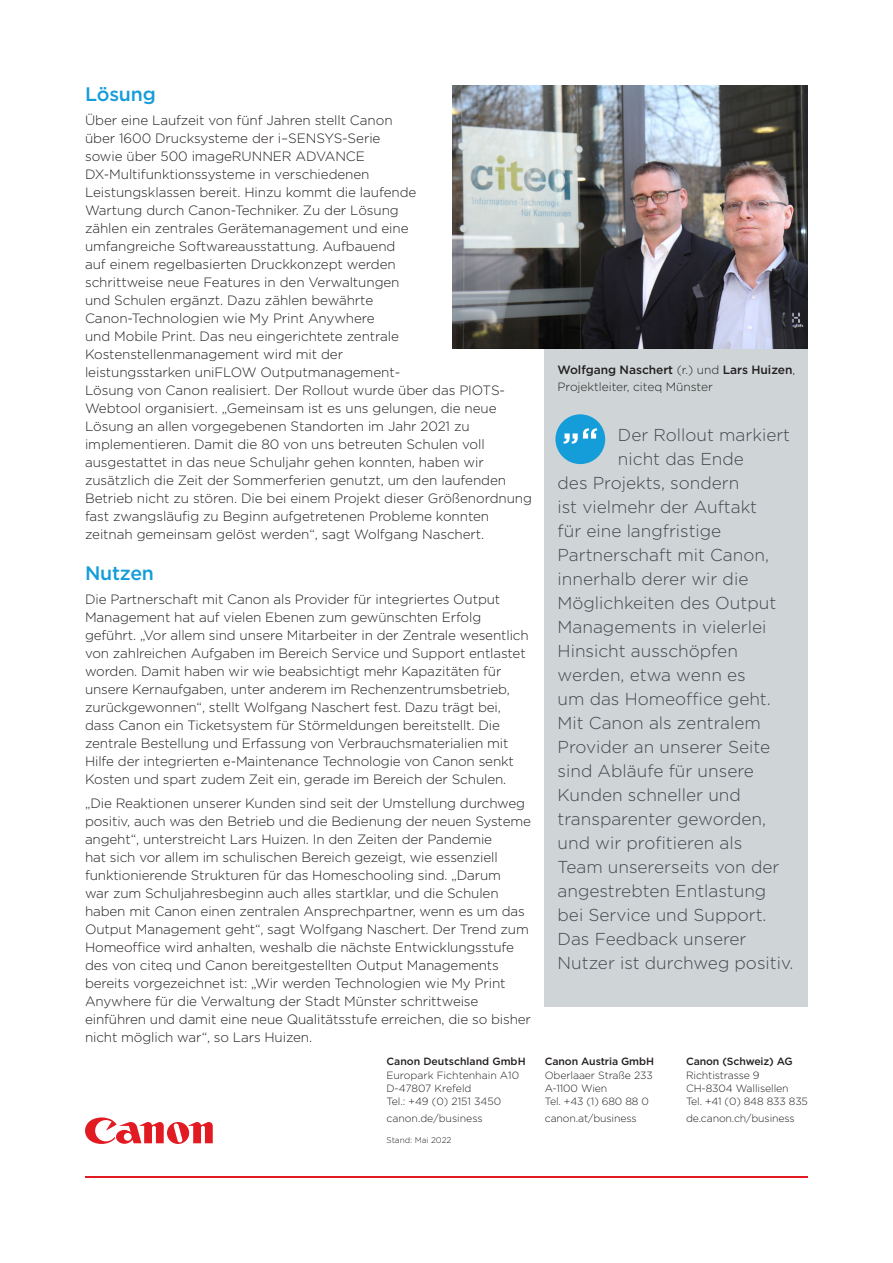
<style>
.page{position:relative;width:893px;height:1263px;background:#fff}
.page>*{position:absolute;margin:0;border:0;box-sizing:border-box;transform-origin:0 0}
.t1{font:500 19.5px "Gotham";letter-spacing:-.01em;color:#149dd9}
.t2{font:300 17.25px "Gotham";color:#3f4750}
.t3{font:300 13.5px/18px "Gotham";letter-spacing:-.01em;color:#231f20}
.t4{font:300 12px/16.5px "Gotham";letter-spacing:-.005em;color:#231f20}
.t5{font:300 10.5px/12.8px "Gotham";letter-spacing:-.01em;color:#231f20}
.t6{font:500 10.5px "Gotham";letter-spacing:-.01em;color:#231f20}
.t7{font:300 8.25px "Gotham";color:#231f20}
.s1{font-weight:500}
</style>
<div class="page">
<svg style="left:85px;top:1117px;width:128px;height:27px"></svg>
<hr style="left:85px;top:1176px;width:723px;height:2px;background:#e21a21">
<div style="left:545px;top:348px;width:263px;height:658px;background:#cfd5d6"></div>
<img style="left:453px;top:85px;width:355px;height:263px">
<div style="left:555px;top:414px;width:50px;height:50px;background:#149dd9;border-radius:50%"></div>
<svg style="left:563px;top:428px;width:34px;height:16px"></svg>
<h1 class="t1" style="left:85px;top:81px;width:72px">Lösung</h1>
<p class="t3" style="left:85px;top:111px;width:448px">Über eine Laufzeit von fünf Jahren stellt Canon<br>über 1600 Drucksysteme der i–SENSYS-Serie<br>sowie über 500 imageRUNNER ADVANCE DX-Multifunktionssysteme in verschiedenen<br>Leistungsklassen bereit. Hinzu kommt die laufende<br>Wartung durch Canon-Techniker. Zu der Lösung<br>zählen ein zentrales Gerätemanagement und eine<br>umfangreiche Softwareausstattung. Aufbauend<br>auf einem regelbasierten Druckkonzept werden<br>schrittweise neue Features in den Verwaltungen<br>und Schulen ergänzt. Dazu zählen bewährte<br>Canon-Technologien wie My Print Anywhere<br>und Mobile Print. Das neu eingerichtete zentrale Kostenstellenmanagement wird mit der<br>leistungsstarken uniFLOW Outputmanagement-<br>Lösung von Canon realisiert. Der Rollout wurde über das PIOTS-Webtool organisiert. „Gemeinsam ist es uns gelungen, die neue Lösung an allen vorgegebenen Standorten im Jahr 2021 zu implementieren. Damit die 80 von uns betreuten Schulen voll ausgestattet in das neue Schuljahr gehen konnten, haben wir zusätzlich die Zeit der Sommerferien genutzt, um den laufenden Betrieb nicht zu stören. Die bei einem Projekt dieser Größenordnung fast zwangsläufig zu Beginn aufgetretenen Probleme konnten zeitnah gemeinsam gelöst werden“, sagt Wolfgang Naschert.</p>
<h1 class="t1" style="left:85px;top:560px;width:71px">Nutzen</h1>
<p class="t3" style="left:85px;top:590px;width:445px">Die Partnerschaft mit Canon als Provider für integriertes Output Management hat auf vielen Ebenen zum gewünschten Erfolg geführt. „Vor allem sind unsere Mitarbeiter in der Zentrale wesentlich von zahlreichen Aufgaben im Bereich Service und Support entlastet worden. Damit haben wir wie beabsichtigt mehr Kapazitäten für unsere Kernaufgaben, unter anderem im Rechenzentrumsbetrieb, zurückgewonnen“, stellt Wolfgang Naschert fest. Dazu trägt bei, dass Canon ein Ticketsystem für Störmeldungen bereitstellt. Die zentrale Bestellung und Erfassung von Verbrauchsmaterialien mit Hilfe der integrierten e-Maintenance Technologie von Canon senkt Kosten und spart zudem Zeit ein, gerade im Bereich der Schulen.</p>
<p class="t3" style="left:85px;top:794px;width:447px">„Die Reaktionen unserer Kunden sind seit der Umstellung durchweg positiv, auch was den Betrieb und die Bedienung der neuen Systeme angeht“, unterstreicht Lars Huizen. In den Zeiten der Pandemie<br>hat sich vor allem im schulischen Bereich gezeigt, wie essenziell funktionierende Strukturen für das Homeschooling sind. „Darum<br>war zum Schuljahresbeginn auch alles startklar, und die Schulen haben mit Canon einen zentralen Ansprechpartner, wenn es um das Output Management geht“, sagt Wolfgang Naschert. Der Trend zum Homeoffice wird anhalten, weshalb die nächste Entwicklungsstufe des von citeq und Canon bereitgestellten Output Managements bereits vorgezeichnet ist: „Wir werden Technologien wie My Print Anywhere für die Verwaltung der Stadt Münster schrittweise einführen und damit eine neue Qualitätsstufe erreichen, die so bisher nicht möglich war“, so Lars Huizen.</p>
<p class="t6" style="left:386px;top:1054px;width:141px">Canon Deutschland GmbH</p>
<p class="t5" style="left:386px;top:1069px;width:134px">Europark Fichtenhain A10<br>D-47807 Krefeld<br>Tel.: +49 (0) 2151 3450</p>
<p class="t5" style="left:386px;top:1111px;width:98px">canon.de/business</p>
<p class="t7" style="left:386px;top:1135px;width:67px">Stand: Mai 2022</p>
<p class="t4" style="left:558px;top:361px;width:239px"><span class="s1">Wolfgang Naschert</span> (r.) und <span class="s1">Lars Huizen</span>,<br>Projektleiter, citeq Münster</p>
<p class="t2" style="left:618px;top:424px;width:174px">Der Rollout markiert</p>
<p class="t2" style="left:618px;top:448px;width:127px">nicht das Ende</p>
<p class="t2" style="left:558px;top:472px;width:183px">des Projekts, sondern</p>
<p class="t2" style="left:558px;top:496px;width:201px">ist vielmehr der Auftakt</p>
<p class="t2" style="left:558px;top:520px;width:165px">für eine langfristige</p>
<p class="t2" style="left:558px;top:544px;width:213px">Partnerschaft mit Canon,</p>
<p class="t2" style="left:558px;top:568px;width:192px">innerhalb derer wir die</p>
<p class="t2" style="left:558px;top:592px;width:220px">Möglichkeiten des Output</p>
<p class="t2" style="left:558px;top:616px;width:210px">Managements in vielerlei</p>
<p class="t2" style="left:558px;top:640px;width:182px">Hinsicht ausschöpfen</p>
<p class="t2" style="left:558px;top:664px;width:190px">werden, etwa wenn es</p>
<p class="t2" style="left:558px;top:688px;width:215px">um das Homeoffice geht.</p>
<p class="t2" style="left:558px;top:712px;width:205px">Mit Canon als zentralem</p>
<p class="t2" style="left:558px;top:736px;width:214px">Provider an unserer Seite</p>
<p class="t2" style="left:558px;top:760px;width:198px">sind Abläufe für unsere</p>
<p class="t2" style="left:558px;top:784px;width:185px">Kunden schneller und</p>
<p class="t2" style="left:558px;top:808px;width:210px">transparenter geworden,</p>
<p class="t2" style="left:558px;top:832px;width:186px">und wir profitieren als</p>
<p class="t2" style="left:558px;top:856px;width:223px">Team unsererseits von der</p>
<p class="t2" style="left:558px;top:880px;width:210px">angestrebten Entlastung</p>
<p class="t2" style="left:558px;top:904px;width:211px">bei Service und Support.</p>
<p class="t2" style="left:558px;top:928px;width:190px">Das Feedback unserer</p>
<p class="t2" style="left:558px;top:952px;width:237px">Nutzer ist durchweg positiv.</p>
<p class="t6" style="left:545px;top:1054px;width:111px">Canon Austria GmbH</p>
<p class="t5" style="left:545px;top:1069px;width:109px">Oberlaaer Straße 233<br>A-1100 Wien<br>Tel. +43 (1) 680 88 0</p>
<p class="t5" style="left:545px;top:1111px;width:93px">canon.at/business</p>
<p class="t6" style="left:686px;top:1054px;width:108px">Canon (Schweiz) AG</p>
<p class="t5" style="left:686px;top:1069px;width:123px">Richtistrasse 9<br>CH-8304 Wallisellen<br>Tel. +41 (0) 848 833 835</p>
<p class="t5" style="left:686px;top:1111px;width:110px">de.canon.ch/business</p>
</div>
